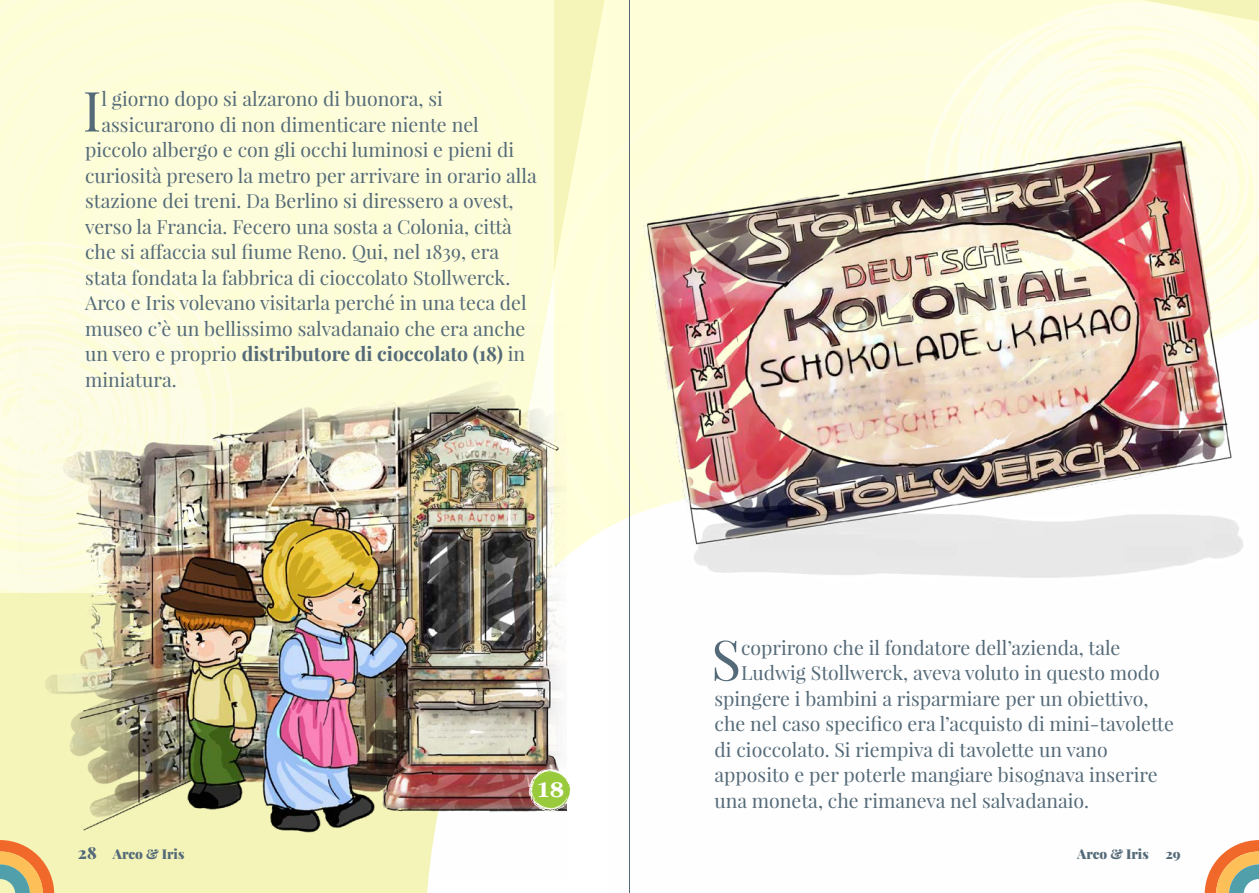
<style>
.page{position:relative;width:1259px;height:893px;background:#fff}
.page>*{position:absolute;margin:0;border:0;box-sizing:border-box;transform-origin:0 0}
.TEXT{font:55.5px "Playfair Display";color:#546a78}
.t1{font:700 23.25px "ITC Garamond Std";color:#fff}
.TEXT-2{font:19.5px "Playfair Display";color:#546a78}
.TEXT-3{font:700 19.5px "Playfair Display";color:#546a78}
.t2{font:900 13.5px "Playfair Display";color:#546a78}
.s1{font-weight:400}
.s2{font-size:16.5px}
</style>
<div class="page">
<div style="left:0;top:0;width:424px;height:326px;background:#fdfddb"></div>
<div style="left:0;top:65px;width:314px;height:528px;background:#fdfddb"></div>
<svg style="left:0;top:278px;width:192px;height:291px"></svg>
<svg style="left:424px;top:0;width:183px;height:893px;fill:#fdfdda"></svg>
<img style="left:18px;top:326px;width:549px;height:552px">
<img style="left:607px;top:0;width:652px;height:578px">
<svg style="left:528px;top:769px;width:44px;height:42px"></svg>
<svg style="left:0;top:840px;width:54px;height:53px"></svg>
<svg style="left:1204px;top:840px;width:55px;height:53px"></svg>
<hr style="left:629px;top:0;width:1px;height:893px;background:#546a78">
<p class="TEXT" style="left:83px;top:76px;width:20px">I</p>
<p class="TEXT-2" style="left:102px;top:87px;width:343px">l giorno dopo si alzarono di buonora, si</p>
<p class="TEXT-2" style="left:102px;top:112px;width:379px">assicurarono di non dimenticare niente nel</p>
<p class="TEXT-2" style="left:85px;top:138px;width:430px">piccolo albergo e con gli occhi luminosi e pieni di</p>
<p class="TEXT-2" style="left:85px;top:163px;width:453px">curiosità presero la metro per arrivare in orario alla</p>
<p class="TEXT-2" style="left:85px;top:189px;width:430px">stazione dei treni. Da Berlino si diressero a ovest,</p>
<p class="TEXT-2" style="left:85px;top:214px;width:428px">verso la Francia. Fecero una sosta a Colonia, città</p>
<p class="TEXT-2" style="left:85px;top:240px;width:416px">che si affaccia sul fiume Reno. Qui, nel 1839, era</p>
<p class="TEXT-2" style="left:85px;top:265px;width:427px">stata fondata la fabbrica di cioccolato Stollwerck.</p>
<p class="TEXT-2" style="left:85px;top:291px;width:443px">Arco e Iris volevano visitarla perché in una teca del</p>
<p class="TEXT-2" style="left:85px;top:316px;width:442px">museo c’è un bellissimo salvadanaio che era anche</p>
<p class="TEXT-3" style="left:85px;top:342px;width:441px"><span class="s1">un vero e proprio</span> distributore di cioccolato (18) <span class="s1">in</span></p>
<p class="TEXT-2" style="left:85px;top:367px;width:93px">miniatura.</p>
<p class="t1" style="left:536px;top:777px;width:29px">18</p>
<p class="TEXT" style="left:711px;top:625px;width:31px">S</p>
<p class="TEXT-2" style="left:741px;top:635px;width:381px">coprirono che il fondatore dell’azienda, tale</p>
<p class="TEXT-2" style="left:741px;top:661px;width:420px">Ludwig Stollwerck, aveva voluto in questo modo</p>
<p class="TEXT-2" style="left:714px;top:686px;width:435px">spingere i bambini a risparmiare per un obiettivo,</p>
<p class="TEXT-2" style="left:714px;top:712px;width:461px">che nel caso specifico era l’acquisto di mini-tavolette</p>
<p class="TEXT-2" style="left:714px;top:737px;width:395px">di cioccolato. Si riempiva di tavolette un vano</p>
<p class="TEXT-2" style="left:714px;top:763px;width:444px">apposito e per poterle mangiare bisognava inserire</p>
<p class="TEXT-2" style="left:714px;top:788px;width:376px">una moneta, che rimaneva nel salvadanaio.</p>
<p class="t2" style="left:78px;top:845px;width:108px"><span class="s2">28</span> Arco &amp; Iris</p>
<p class="t2" style="left:1077px;top:845px;width:105px">Arco &amp; Iris 29</p>
</div>
